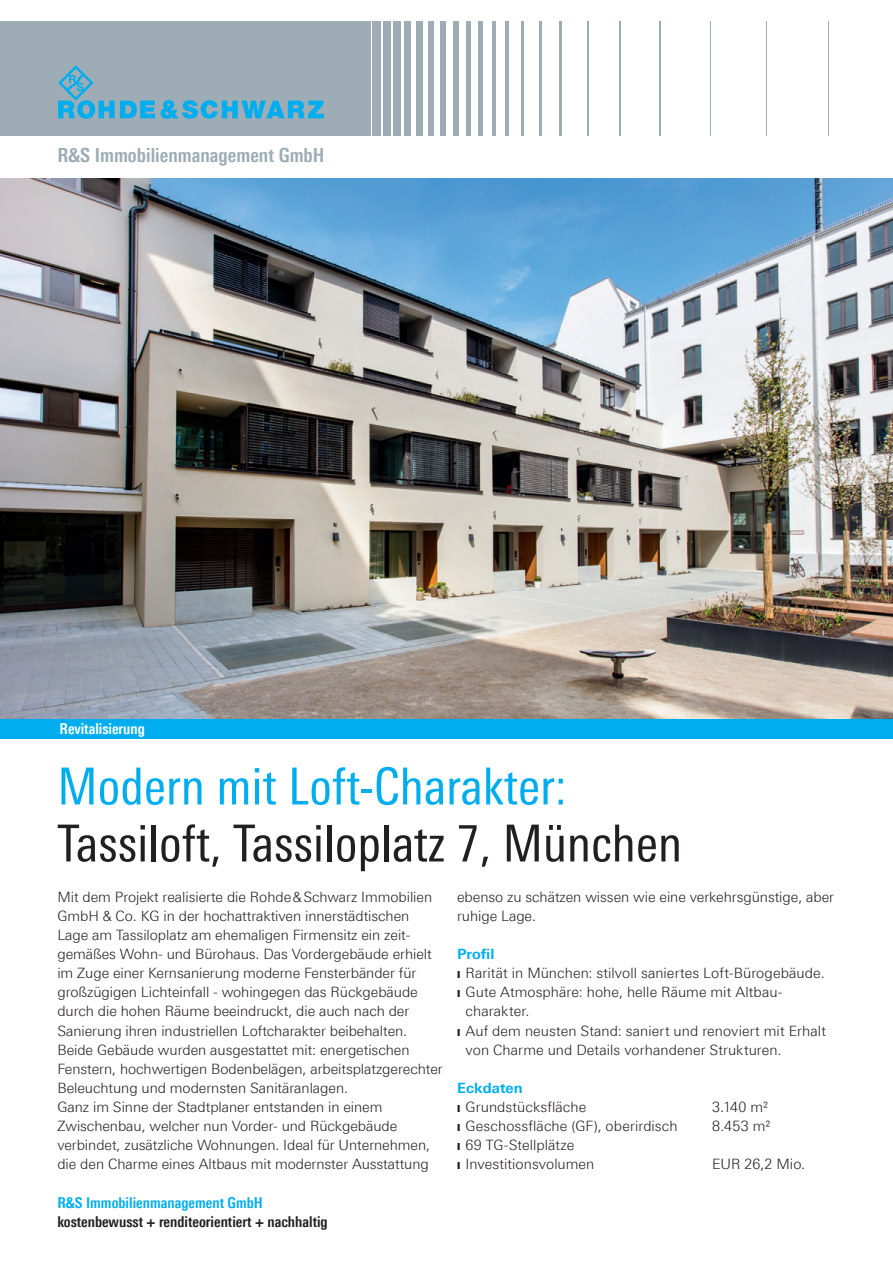
<style>
.page{position:relative;width:893px;height:1263px;background:#fff}
.page>*{position:absolute;margin:0;border:0;box-sizing:border-box;transform-origin:0 0}
.t1{font:51px "Linotype Univers 420 Cn";color:#231f20}
.t2{font:51px "Linotype Univers 420 Cn";color:#00aeef}
.t3{font:700 19.5px "Linotype Univers 620 Cn";color:#9dacb5}
.t4{font:700 15px "Linotype Univers 620 Cn";color:#231f20}
.t5{font:700 15px "Linotype Univers 620 Cn";color:#00aeef}
.t6{font:700 15px "Linotype Univers 620 Cn";color:#fff}
.t7{font:300 14.25px/19.2px "Linotype Univers 330";letter-spacing:-.005em;color:#231f20}
.t8{font:700 14.25px "Linotype Univers 630";letter-spacing:.005em;color:#00aeef}
</style>
<div class="page">
<img style="left:0;top:179px;width:893px;height:541px">
<div style="left:0;top:720px;width:893px;height:19px;background:#00aeef"></div>
<div style="left:362px;top:21px;width:9px;height:115px;background:#9dacb5"></div>
<div style="left:372px;top:21px;width:9px;height:115px;background:#9dacb5"></div>
<div style="left:383px;top:21px;width:7px;height:115px;background:#9dacb5"></div>
<div style="left:393px;top:21px;width:7px;height:115px;background:#9dacb5"></div>
<div style="left:404px;top:21px;width:7px;height:115px;background:#9dacb5"></div>
<div style="left:416px;top:21px;width:6px;height:115px;background:#9dacb5"></div>
<div style="left:428px;top:21px;width:6px;height:115px;background:#9dacb5"></div>
<div style="left:441px;top:21px;width:5px;height:115px;background:#9dacb5"></div>
<div style="left:453px;top:21px;width:5px;height:115px;background:#9dacb5"></div>
<div style="left:466px;top:21px;width:5px;height:115px;background:#9dacb5"></div>
<hr style="left:479px;top:21px;width:4px;height:115px;background:#9dacb5">
<hr style="left:492px;top:21px;width:4px;height:115px;background:#9dacb5">
<hr style="left:506px;top:21px;width:3px;height:115px;background:#9dacb5">
<hr style="left:521px;top:21px;width:3px;height:115px;background:#9dacb5">
<hr style="left:539px;top:21px;width:2px;height:115px;background:#9dacb5">
<hr style="left:559px;top:21px;width:2px;height:115px;background:#9dacb5">
<hr style="left:587px;top:21px;width:1px;height:115px;background:#9dacb5">
<hr style="left:620px;top:21px;width:1px;height:115px;background:#9dacb5">
<hr style="left:659px;top:21px;width:1px;height:115px;background:#9dacb5">
<hr style="left:710px;top:21px;width:1px;height:115px;background:#9dacb5">
<hr style="left:766px;top:21px;width:1px;height:115px;background:#9dacb5">
<hr style="left:828px;top:21px;width:1px;height:115px;background:#9dacb5">
<div style="left:0;top:21px;width:361px;height:115px;background:#9dacb5"></div>
<svg style="left:58px;top:65px;width:97px;height:54px"></svg>
<svg style="left:161px;top:100px;width:163px;height:19px"></svg>
<h2 class="t3" style="left:57px;top:144px;width:269px">R&amp;S Immobilienmanagement GmbH</h2>
<p class="t6" style="left:60px;top:720px;width:87px">Revitalisierung</p>
<h1 class="t2" style="left:57px;top:757px;width:511px">Modern mit Loft-Charakter:</h1>
<h1 class="t1" style="left:57px;top:814px;width:626px">Tassiloft, Tassiloplatz 7, München</h1>
<p class="t7" style="left:457px;top:887px;width:378px">ebenso zu schätzen wissen wie eine verkehrsgünstige, aber ruhige Lage.</p>
<p class="t8" style="left:457px;top:945px;width:39px">Profil</p>
<p class="t7" style="left:457px;top:963px;width:369px">❙ Rarität in München: stilvoll saniertes Loft-Bürogebäude.</p>
<p class="t7" style="left:457px;top:982px;width:327px">❙ Gute Atmosphäre: hohe, helle Räume mit Altbau-</p>
<p class="t7" style="left:466px;top:1001px;width:65px">charakter.</p>
<p class="t7" style="left:457px;top:1021px;width:370px">❙ Auf dem neusten Stand: saniert und renoviert mit Erhalt</p>
<p class="t7" style="left:466px;top:1040px;width:317px">von Charme und Details vorhandener Strukturen.</p>
<p class="t8" style="left:457px;top:1079px;width:67px">Eckdaten</p>
<p class="t7" style="left:457px;top:1097px;width:131px">❙ Grundstücksfläche</p>
<p class="t7" style="left:712px;top:1097px;width:58px">3.140 m²</p>
<p class="t7" style="left:457px;top:1116px;width:222px">❙ Geschossfläche (GF), oberirdisch</p>
<p class="t7" style="left:712px;top:1116px;width:60px">8.453 m²</p>
<p class="t7" style="left:457px;top:1135px;width:139px">❙ 69 TG-Stellplätze<br>❙ Investitionsvolumen</p>
<p class="t7" style="left:57px;top:887px;width:387px">Mit dem Projekt realisierte die Rohde&amp;Schwarz Immobilien GmbH &amp; Co. KG in der hochattraktiven innerstädtischen Lage am Tassiloplatz am ehemaligen Firmensitz ein zeit&shy;gemäßes Wohn- und Bürohaus. Das Vordergebäude erhielt im Zuge einer Kernsanierung moderne Fensterbänder für großzügigen Lichteinfall - wohingegen das Rückgebäude durch die hohen Räume beeindruckt, die auch nach der Sanierung ihren industriellen Loftcharakter beibehalten.<br>Beide Gebäude wurden ausgestattet mit: energetischen Fenstern, hochwertigen Bodenbelägen, arbeitsplatzgerechter Beleuchtung und modernsten Sanitäranlagen.<br>Ganz im Sinne der Stadtplaner entstanden in einem Zwischenbau, welcher nun Vorder- und Rückgebäude verbindet, zusätzliche Wohnungen. Ideal für Unternehmen, die den Charme eines Altbaus mit modernster Ausstattung</p>
<p class="t7" style="left:712px;top:1155px;width:95px">EUR 26,2 Mio.</p>
<p class="t5" style="left:57px;top:1193px;width:207px">R&amp;S Immobilienmanagement GmbH</p>
<p class="t4" style="left:57px;top:1212px;width:272px">kostenbewusst + renditeorientiert + nachhaltig</p>
</div>
